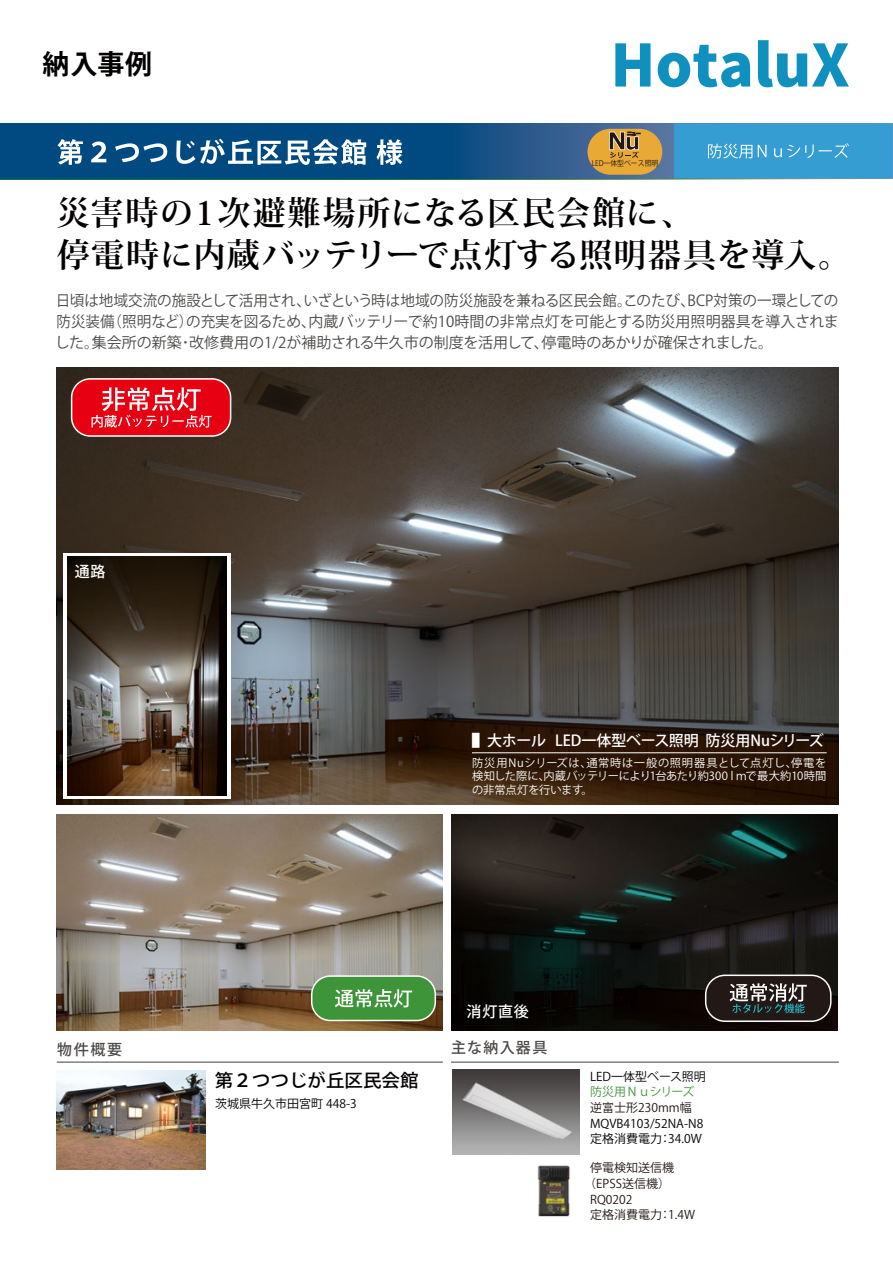
<style>
.page{position:relative;width:893px;height:1263px;background:#fff}
.page>*{position:absolute;margin:0;border:0;box-sizing:border-box;transform-origin:0 0}
.t1{font:700 33px/42px "Koz Min Pro";letter-spacing:.025em;color:#040000}
.t2{font:700 27px "Koz Go Pro";color:#040000}
.t3{font:500 18px "Koz Go Pro";color:#040000}
.t4{font:15px/21px "Koz Go Pro";color:#4c4948;text-align:justify}
.t5{font:500 15px "Koz Go Pro";color:#fff}
.t6{font:500 15px "Koz Go Pro";letter-spacing:.105em;color:#4c4948}
.t7{font:12px/15.8px "Koz Go Pro";color:#040000}
.t8{font:12px "Koz Go Pro";color:#231815}
.t9{font:12px "Koz Go Pro";color:#221815}
.t10{font:12px "Koz Go Pro";letter-spacing:-.015em;color:#3e9438}
.t11{font:11.25px/13.5px "Koz Go Pro";letter-spacing:-.03em;color:#fff;text-align:justify}
.t12{font:7.65px "Koz Go Pr 6 N";color:#231815;scale:.9 1}
</style>
<div class="page">
<svg style="left:0;top:178px;width:893px;height:1px"></svg>
<svg style="left:615px;top:43px;width:35px;height:44px"></svg>
<svg style="left:658px;top:45px;width:92px;height:42px"></svg>
<svg style="left:758px;top:40px;width:91px;height:47px"></svg>
<svg style="left:0;top:123px;width:893px;height:55px;background:#105085"></svg>
<img style="left:56px;top:368px;width:783px;height:436px">
<img style="left:451px;top:815px;width:386px;height:216px">
<img style="left:56px;top:815px;width:387px;height:216px">
<div style="left:312px;top:976px;width:123px;height:44px;background:#3e9438;border-radius:19px"></div>
<div style="left:311px;top:975px;width:125px;height:46px;border:2px solid #fff;border-radius:19px"></div>
<svg style="left:335px;top:989px;width:77px;height:18px"></svg>
<svg style="left:705px;top:974px;width:126px;height:48px;background:#454341"></svg>
<div style="left:72px;top:379px;width:159px;height:57px;background:#e60012;border-radius:19px"></div>
<div style="left:71px;top:378px;width:160px;height:59px;border:2px solid #fff;border-radius:19px"></div>
<svg style="left:92px;top:387px;width:120px;height:41px"></svg>
<img style="left:452px;top:1069px;width:128px;height:85px">
<svg style="left:63px;top:553px;width:168px;height:245px"></svg>
<img style="left:67px;top:556px;width:159px;height:239px">
<img style="left:538px;top:1165px;width:32px;height:51px">
<svg style="left:57px;top:139px;width:26px;height:26px"></svg>
<svg style="left:91px;top:141px;width:15px;height:21px"></svg>
<svg style="left:115px;top:143px;width:52px;height:19px"></svg>
<svg style="left:176px;top:139px;width:190px;height:26px"></svg>
<svg style="left:376px;top:139px;width:27px;height:26px"></svg>
<hr style="left:57px;top:1061px;width:386px;height:2px;background:#4c4948">
<hr style="left:451px;top:1061px;width:388px;height:2px;background:#4c4948">
<hr style="left:472px;top:752px;width:355px;height:1px;background:#fff">
<img style="left:57px;top:1070px;width:149px;height:99px">
<div style="left:674px;top:123px;width:218px;height:55px;background:#359dd1"></div>
<svg style="left:708px;top:144px;width:44px;height:14px"></svg>
<svg style="left:758px;top:145px;width:8px;height:12px"></svg>
<svg style="left:774px;top:143px;width:75px;height:15px"></svg>
<div style="left:587px;top:129px;width:75px;height:46px;background:#e8a935;border-radius:23px"></div>
<svg style="left:609px;top:132px;width:31px;height:26px"></svg>
<h2 class="t2" style="left:42px;top:47px;width:111px">納入事例</h2>
<p class="t12" style="left:592px;top:159px;width:75px">LED一体型ベース照明</p>
<h1 class="t1" style="left:57px;top:191px;width:796px">災害時の１次避難場所になる区民会館に、<br>停電時に内蔵バッテリーで点灯する照明器具を導入。</h1>
<p class="t4" style="left:55px;top:290px;width:785px">日頃は地域交流の施設として活用され、いざという時は地域の防災施設を兼ねる区民会館。このたび、BCP対策の一環としての防災装備（照明など）の充実を図るため､内蔵バッテリーで約10時間の非常点灯を可能とする防災用照明器具を導入されました。集会所の新築･改修費用の1/2が補助される牛久市の制度を活用して、停電時のあかりが確保されました。</p>
<p class="t5" style="left:75px;top:562px;width:32px">通路</p>
<p class="t6" style="left:57px;top:1040px;width:66px">物件概要</p>
<p class="t5" style="left:472px;top:731px;width:353px">▌大ホール LED一体型ベース照明 防災用Nuシリーズ</p>
<p class="t11" style="left:472px;top:756px;width:356px">防災用Nuシリーズは､通常時は一般の照明器具として点灯し､停電を検知した際に､内蔵バッテリーにより1台あたり約300ｌｍで最大約10時間の非常点灯を行います。</p>
<p class="t3" style="left:215px;top:1069px;width:205px">第２つつじが丘区民会館</p>
<p class="t7" style="left:215px;top:1096px;width:143px">茨城県牛久市田宮町 448-3</p>
<p class="t5" style="left:467px;top:1002px;width:64px">消灯直後</p>
<p class="t6" style="left:451px;top:1038px;width:98px">主な納入器具</p>
<p class="t7" style="left:590px;top:1068px;width:117px">LED一体型ベース照明</p>
<p class="t10" style="left:590px;top:1084px;width:106px">防災用Ｎｕシリーズ</p>
<p class="t9" style="left:590px;top:1100px;width:103px">逆富士形230mm幅</p>
<p class="t7" style="left:590px;top:1116px;width:115px">MQVB4103/52NA-N8定格消費電力：34.0W</p>
<p class="t8" style="left:590px;top:1160px;width:85px">停電検知送信機</p>
<p class="t8" style="left:584px;top:1175px;width:87px">（EPSS送信機）</p>
<p class="t8" style="left:590px;top:1191px;width:44px">RQ0202</p>
<p class="t8" style="left:590px;top:1207px;width:106px">定格消費電力：1.4W</p>
</div>
